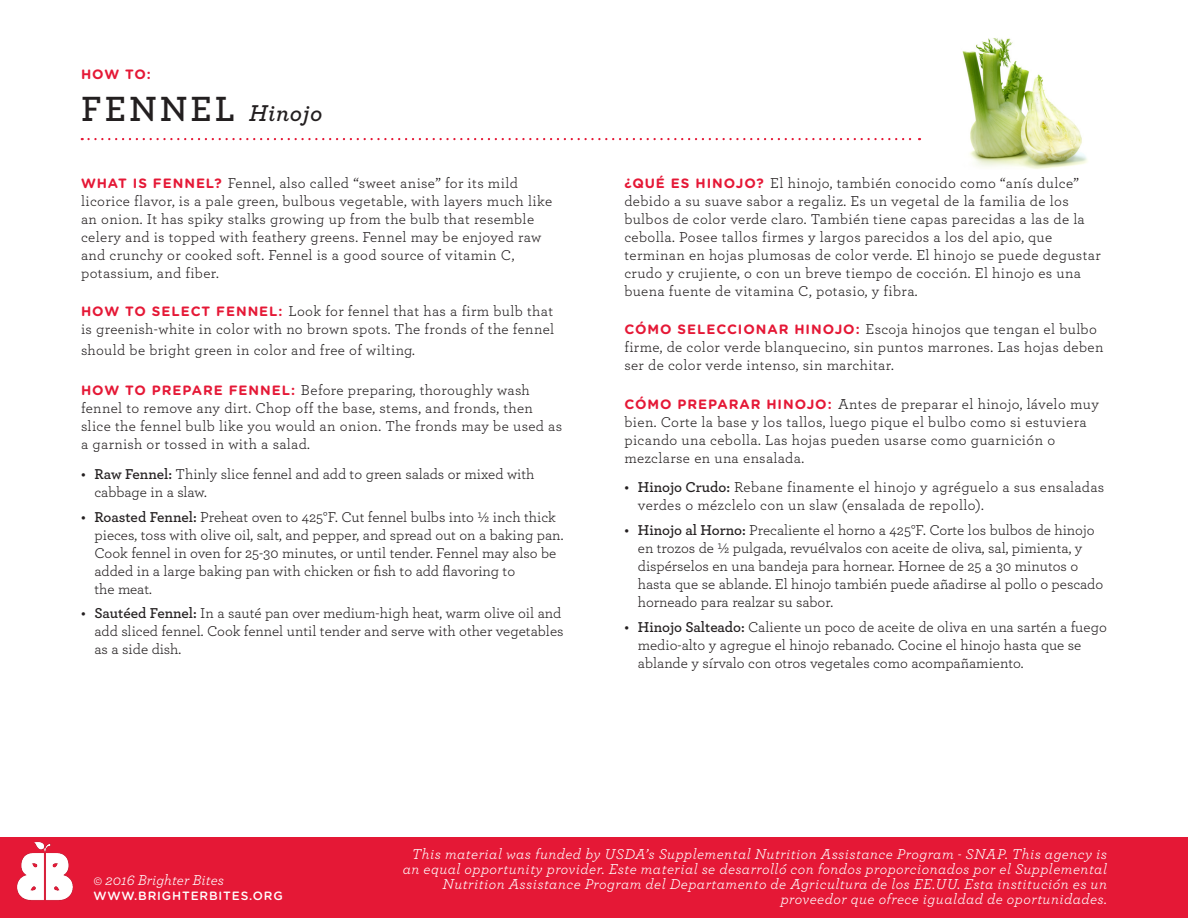
<style>
.page{position:relative;width:1188px;height:918px;background:#fff}
.page>*{position:absolute;margin:0;border:0;box-sizing:border-box;transform-origin:0 0}
.t1{font:600 36.75px "Archer";letter-spacing:.08em;color:#231f20}
.t2{font:15px/18px "Archer";letter-spacing:.015em;color:#231f20}
.t3{font:italic 15px/15px "Archer";letter-spacing:.03em;color:#fff;text-align:right}
.t4{font:italic 15px "Archer";color:#fff}
.t5{font:700 13.5px "Gotham Rounded";color:#e51836}
.t6{font:500 12px "Gotham Rounded";letter-spacing:.07em;color:#fff}
.s1{font-style:italic;font-size:24px}
.s2{font-family:"Gotham Rounded";font-weight:700;font-size:13.5px;color:#e51836}
.s3{font-weight:600}
</style>
<div class="page">
<svg style="left:89px;top:138px;width:831px;height:2px"></svg>
<img style="left:962px;top:38px;width:126px;height:131px">
<div style="left:0;top:838px;width:1188px;height:80px;background:#e51836"></div>
<img style="left:17px;top:842px;width:56px;height:59px">
<p class="t5" style="left:81px;top:65px;width:71px">HOW TO:</p>
<p class="t1" style="left:81px;top:81px;width:243px">FENNEL <span class="s1">Hinojo</span></p>
<p class="t2" style="left:81px;top:173px;width:473px"><span class="s2">WHAT IS FENNEL?</span> Fennel, also called “sweet anise” for its mild licorice flavor, is a pale green, bulbous vegetable, with layers much like an onion. It has spiky stalks growing up from the bulb that resemble celery and is topped with feathery greens. Fennel may be enjoyed raw and crunchy or cooked soft. Fennel is a good source of vitamin C, potassium, and fiber.</p>
<p class="t2" style="left:81px;top:301px;width:475px"><span class="s2">HOW TO SELECT FENNEL:</span> Look for fennel that has a firm bulb that is greenish-white in color with no brown spots. The fronds of the fennel</p>
<p class="t2" style="left:81px;top:340px;width:336px">should be bright green in color and free of wilting.</p>
<p class="t2" style="left:81px;top:381px;width:483px"><span class="s2">HOW TO PREPARE FENNEL:</span> Before preparing, thoroughly wash fennel to remove any dirt. Chop off the base, stems, and fronds, then slice the fennel bulb like you would an onion. The fronds may be used as a garnish or tossed in with a salad.</p>
<p class="t2" style="left:94px;top:464px;width:442px;text-indent:-14px"><span class="s3">• Raw Fennel:</span> Thinly slice fennel and add to green salads or mixed with cabbage in a slaw.</p>
<p class="t2" style="left:94px;top:507px;width:470px;text-indent:-14px"><span class="s3">• Roasted Fennel:</span> Preheat oven to 425°F. Cut fennel bulbs into ½ inch thick pieces, toss with olive oil, salt, and pepper, and spread out on a baking pan.<br>Cook fennel in oven for 25-30 minutes, or until tender. Fennel may also be added in a large baking pan with chicken or fish to add flavoring to<br>the meat.</p>
<p class="t2" style="left:94px;top:604px;width:471px;text-indent:-14px"><span class="s3">• Sautéed Fennel:</span> In a sauté pan over medium-high heat, warm olive oil and add sliced fennel. Cook fennel until tender and serve with other vegetables as a side dish.</p>
<p class="t2" style="left:624px;top:173px;width:478px"><span class="s2">¿QUÉ ES HINOJO?</span> El hinojo, también conocido como “anís dulce” debido a su suave sabor a regaliz. Es un vegetal de la familia de los bulbos de color verde claro. También tiene capas parecidas a las de la cebolla. Posee tallos firmes y largos parecidos a los del apio, que terminan en hojas plumosas de color verde. El hinojo se puede degustar crudo y crujiente, o con un breve tiempo de cocción. El hinojo es una buena fuente de vitamina C, potasio, y fibra.</p>
<p class="t2" style="left:624px;top:319px;width:481px"><span class="s2">CÓMO SELECCIONAR HINOJO:</span> Escoja hinojos que tengan el bulbo firme, de color verde blanquecino, sin puntos marrones. Las hojas deben ser de color verde intenso, sin marchitar.</p>
<p class="t2" style="left:624px;top:394px;width:476px"><span class="s2">CÓMO PREPARAR HINOJO:</span> Antes de preparar el hinojo, lávelo muy bien. Corte la base y los tallos, luego pique el bulbo como si estuviera picando una cebolla. Las hojas pueden usarse como guarnición o mezclarse en una ensalada.</p>
<p class="t2" style="left:638px;top:477px;width:468px;text-indent:-14px"><span class="s3">• Hinojo Crudo:</span> Rebane finamente el hinojo y agréguelo a sus ensaladas verdes o mézclelo con un slaw (ensalada de repollo).</p>
<p class="t2" style="left:638px;top:520px;width:467px;text-indent:-14px"><span class="s3">• Hinojo al Horno:</span> Precaliente el horno a 425°F. Corte los bulbos de hinojo en trozos de ½ pulgada, revuélvalos con aceite de oliva, sal, pimienta, y dispérselos en una bandeja para hornear. Hornee de 25 a 30 minutos o hasta que se ablande. El hinojo también puede añadirse al pollo o pescado horneado para realzar su sabor.</p>
<p class="t2" style="left:638px;top:617px;width:470px;text-indent:-14px"><span class="s3">• Hinojo Salteado:</span> Caliente un poco de aceite de oliva en una sartén a fuego medio-alto y agregue el hinojo rebanado. Cocine el hinojo hasta que se ablande y sírvalo con otros vegetales como acompañamiento.</p>
<p class="t4" style="left:94px;top:870px;width:132px">© 2016 Brighter Bites</p>
<p class="t6" style="left:94px;top:888px;width:191px">WWW.BRIGHTERBITES.ORG</p>
<p class="t3" style="left:403px;top:846px;width:706px">This material was funded by USDA’s Supplemental Nutrition Assistance Program - SNAP. This agency is an equal opportunity provider. Este material se desarrolló con fondos proporcionados por el Supplemental Nutrition Assistance Program del Departamento de Agricultura de los EE.UU. Esta institución es un proveedor que ofrece igualdad de oportunidades.</p>
</div>
